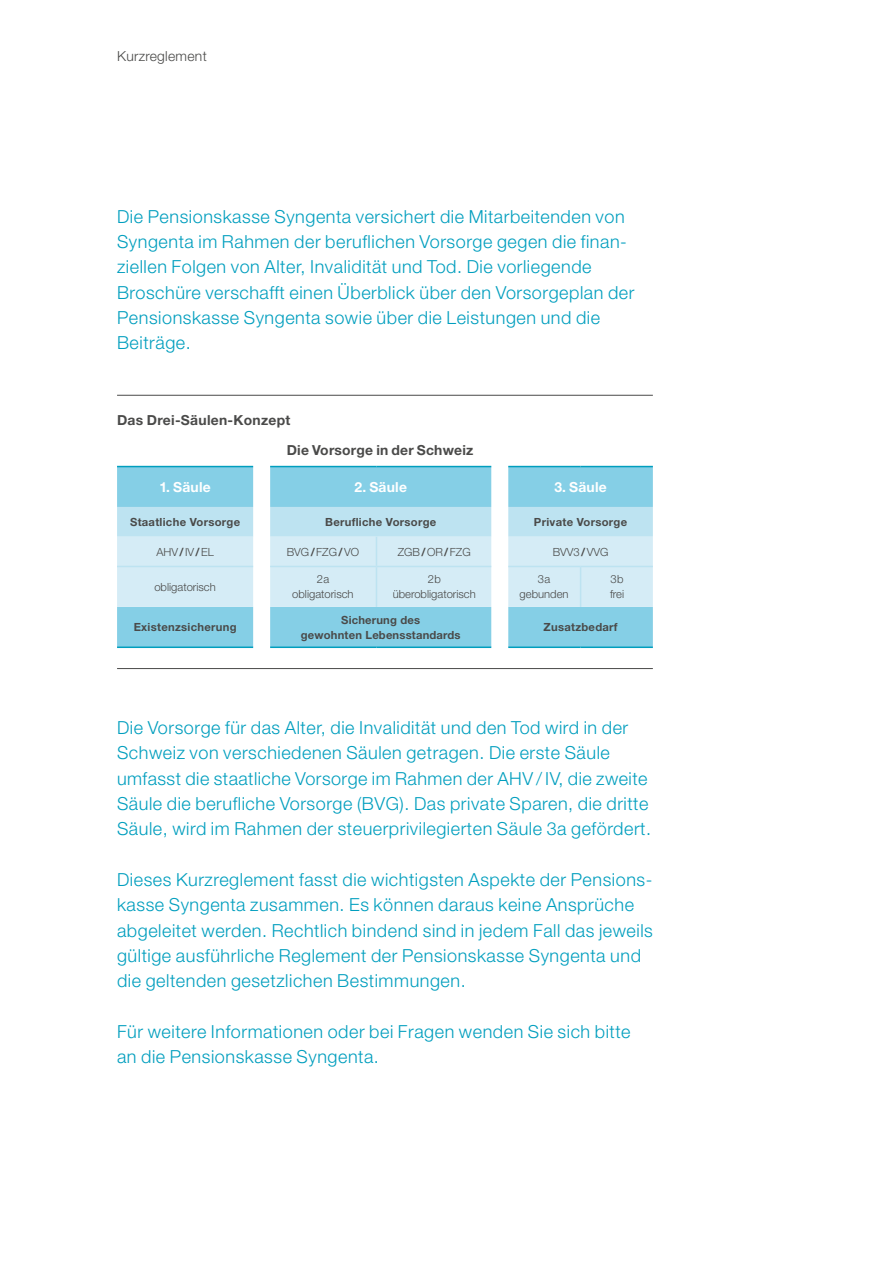
<style>
.page{position:relative;width:893px;height:1263px;background:#fff}
.page>*{position:absolute;margin:0;border:0;box-sizing:border-box;transform-origin:0 0}
.t1{font:300 18px/25.3px "Helvetica Neue LT Std";letter-spacing:.03em;color:#009ebe}
.t2{font:700 13.8px "Helvetica Neue LT Std";letter-spacing:.015em;color:#4a4a49}
.t3{font:700 13.8px "Helvetica Neue LT Std";letter-spacing:.015em;color:#fff}
.t4{font:300 13.8px "Helvetica Neue LT Std";letter-spacing:.02em;color:#4a4a49}
.t5{font:700 11.25px/15.1px "Helvetica Neue LT Std";letter-spacing:.025em;color:#4a4a49;text-align:center}
.t6{font:300 11.25px/15.1px "Helvetica Neue LT Std";color:#4a4a49;text-align:center}
.s1{font-weight:700}
</style>
<div class="page">
<hr style="left:117px;top:395px;width:536px;height:1px;background:#4a4a49">
<hr style="left:117px;top:668px;width:536px;height:1px;background:#4a4a49">
<svg style="left:117px;top:466px;width:536px;height:181px;background:#8cd2e7"></svg>
<hr style="left:508px;top:466px;width:73px;height:1px;background:#009ebe">
<hr style="left:581px;top:466px;width:72px;height:1px;background:#009ebe">
<hr style="left:508px;top:646px;width:73px;height:2px;background:#009ebe">
<hr style="left:581px;top:646px;width:72px;height:2px;background:#009ebe">
<hr style="left:117px;top:466px;width:136px;height:1px;background:#009ebe">
<hr style="left:270px;top:466px;width:106px;height:1px;background:#009ebe">
<hr style="left:376px;top:466px;width:115px;height:1px;background:#009ebe">
<svg style="left:117px;top:507px;width:536px;height:100px;background:#d0eaf5"></svg>
<hr style="left:270px;top:566px;width:106px;height:1px;background:#bde3f1">
<hr style="left:376px;top:566px;width:115px;height:1px;background:#bde3f1">
<hr style="left:376px;top:567px;width:1px;height:40px;background:#bde3f1">
<hr style="left:270px;top:646px;width:106px;height:2px;background:#009ebe">
<hr style="left:376px;top:646px;width:115px;height:2px;background:#009ebe">
<hr style="left:117px;top:646px;width:136px;height:2px;background:#009ebe">
<p class="t4" style="left:117px;top:47px;width:91px">Kurzreglement</p>
<p class="t1" style="left:117px;top:203px;width:519px">Die Pensionskasse Syngenta versichert die Mitarbeitenden von Syngenta im Rahmen der beruflichen Vorsorge gegen die finan&shy;ziellen Folgen von Alter, Invalidität und Tod. Die vorliegende Broschüre verschafft einen Überblick über den Vorsorgeplan der Pensionskasse Syngenta sowie über die Leistungen und die Beiträge.</p>
<p class="t2" style="left:117px;top:412px;width:175px">Das Drei-Säulen-Konzept</p>
<p class="t2" style="left:287px;top:442px;width:188px">Die Vorsorge in der Schweiz</p>
<p class="t3" style="left:159px;top:478px;width:53px">1. Säule</p>
<p class="t3" style="left:354px;top:478px;width:54px">2. Säule</p>
<p class="t3" style="left:554px;top:478px;width:54px">3. Säule</p>
<p class="t5" style="left:130px;top:514px;width:112px">Staatliche Vorsorge</p>
<p class="t5" style="left:325px;top:514px;width:113px">Berufliche Vorsorge</p>
<p class="t5" style="left:534px;top:514px;width:95px">Private Vorsorge</p>
<p class="t6" style="left:156px;top:544px;width:59px">AHV<span class="s1">/</span>IV<span class="s1">/</span>EL</p>
<p class="t6" style="left:287px;top:544px;width:74px">BVG<span class="s1">/</span>FZG<span class="s1">/</span>VO</p>
<p class="t6" style="left:398px;top:544px;width:74px">ZGB<span class="s1">/</span>OR<span class="s1">/</span>FZG</p>
<p class="t6" style="left:553px;top:544px;width:57px">BVV3<span class="s1">/</span>VVG</p>
<p class="t6" style="left:154px;top:579px;width:63px">obligatorisch</p>
<p class="t6" style="left:292px;top:571px;width:63px">2a obligatorisch</p>
<p class="t6" style="left:393px;top:571px;width:85px">2b überobligatorisch</p>
<p class="t6" style="left:520px;top:571px;width:50px">3a gebunden</p>
<p class="t6" style="left:610px;top:571px;width:16px;text-align:left">3b frei</p>
<p class="t5" style="left:134px;top:619px;width:104px">Existenzsicherung</p>
<p class="t5" style="left:301px;top:612px;width:161px">Sicherung des<br>gewohnten Lebensstandards</p>
<p class="t5" style="left:543px;top:619px;width:76px">Zusatzbedarf</p>
<p class="t1" style="left:117px;top:715px;width:535px">Die Vorsorge für das Alter, die Invalidität und den Tod wird in der Schweiz von verschiedenen Säulen getragen. Die erste Säule umfasst die staatliche Vorsorge im Rahmen der AHV / IV, die zweite Säule die berufliche Vorsorge (BVG). Das private Sparen, die dritte Säule, wird im Rahmen der steuerprivilegierten Säule 3a gefördert.</p>
<p class="t1" style="left:117px;top:866px;width:537px">Dieses Kurzreglement fasst die wichtigsten Aspekte der Pensions&shy;kasse Syngenta zusammen. Es können daraus keine Ansprüche abgeleitet werden. Rechtlich bindend sind in jedem Fall das jeweils gültige ausführliche Reglement der Pensionskasse Syngenta und die geltenden gesetzlichen Bestimmungen.</p>
<p class="t1" style="left:117px;top:1018px;width:515px">Für weitere Informationen oder bei Fragen wenden Sie sich bitte an die Pensionskasse Syngenta.</p>
</div>
